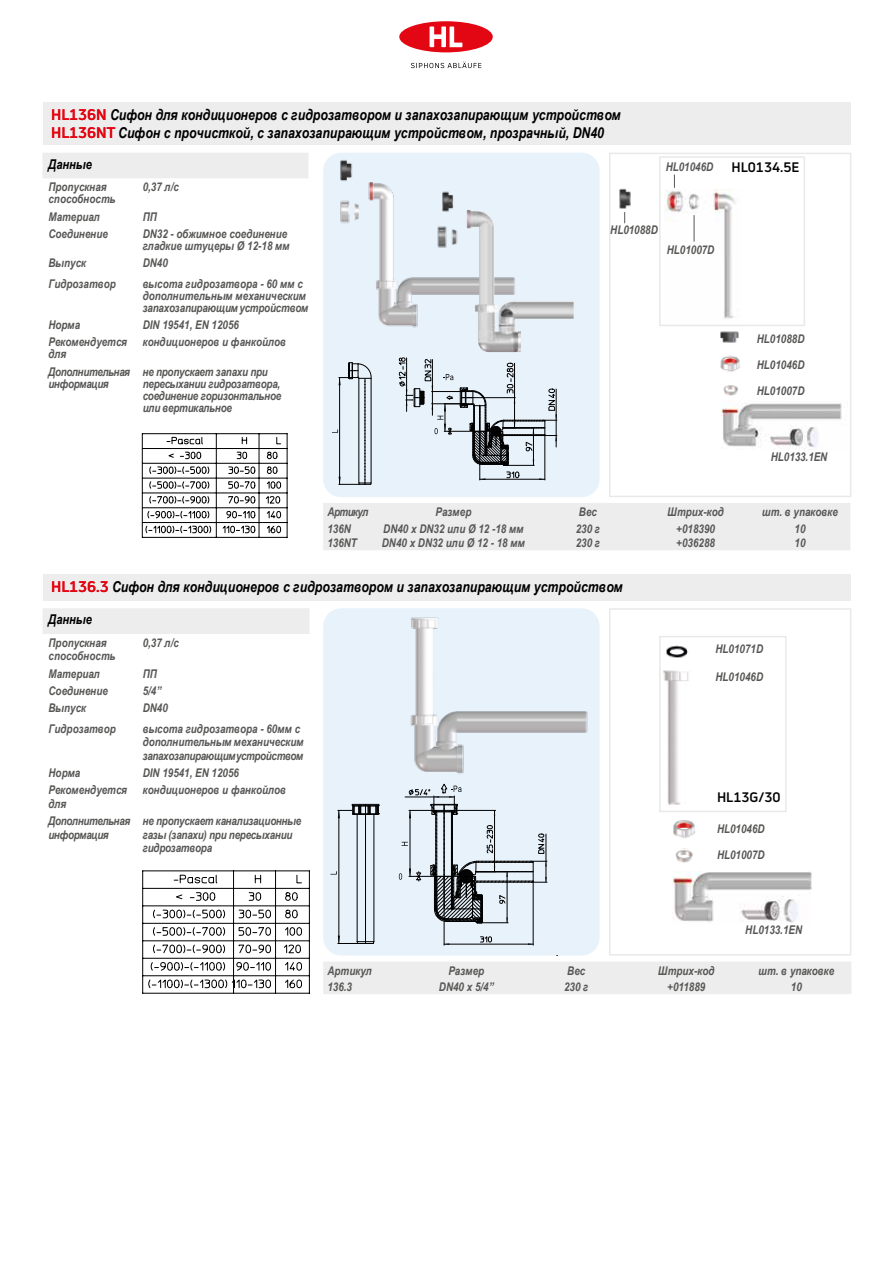
<style>
.page{position:relative;width:893px;height:1263px;background:#fff}
.page>*{position:absolute;margin:0;border:0;box-sizing:border-box;transform-origin:0 0}
.t1{font:italic 700 15px/18px "Arial Narrow";color:#000}
.t2{font:700 13.5px "Uni Neue";color:#000}
.t3{font:italic 700 13.5px "Arial Narrow";color:#000}
.t4{font:italic 700 12px/12px "Arial Narrow";color:#575756}
.t5{font:italic 700 12px/12px "Arial Narrow";letter-spacing:-.02em;color:#575756}
.t6{font:italic 700 12px/13.5px "Arial Narrow";letter-spacing:-.03em;color:#575756}
.t7{font:italic 700 12px "Arial Narrow";letter-spacing:-.045em;color:#575756}
.s1{font-family:"Uni Neue";font-style:normal;color:#e30613}
</style>
<div class="page">
<svg style="left:411px;top:62px;width:70px;height:6px"></svg>
<div style="left:399px;top:21px;width:94px;height:31px;background:#e30613;border-radius:50%"></div>
<svg style="left:430px;top:26px;width:33px;height:21px"></svg>
<div style="left:323px;top:608px;width:277px;height:347px;background:#e8f2fb;border-radius:18px"></div>
<div style="left:609px;top:608px;width:242px;height:347px;border:2px solid #e9e9e9"></div>
<div style="left:659px;top:636px;width:128px;height:176px;border:2px solid #e9e9e9"></div>
<img style="left:410px;top:617px;width:178px;height:167px">
<hr style="left:444px;top:944px;width:89px;height:1px;background:#000">
<hr style="left:444px;top:909px;width:1px;height:36px;background:#000">
<hr style="left:533px;top:881px;width:1px;height:64px;background:#000">
<svg style="left:480px;top:936px;width:12px;height:6px"></svg>
<svg style="left:330px;top:804px;width:50px;height:140px"></svg>
<svg style="left:399px;top:784px;width:148px;height:140px"></svg>
<img style="left:663px;top:645px;width:26px;height:160px">
<img style="left:672px;top:871px;width:139px;height:52px">
<img style="left:673px;top:820px;width:23px;height:18px">
<img style="left:675px;top:848px;width:18px;height:15px">
<div style="left:659px;top:156px;width:146px;height:170px;border:2px solid #e9e9e9"></div>
<div style="left:323px;top:153px;width:277px;height:344px;background:#e8f2fb;border-radius:18px"></div>
<div style="left:609px;top:153px;width:242px;height:344px;border:2px solid #e9e9e9"></div>
<svg style="left:674px;top:175px;width:1px;height:13px"></svg>
<img style="left:323px;top:153px;width:144px;height:175px">
<img style="left:430px;top:184px;width:34px;height:68px">
<hr style="left:480px;top:479px;width:65px;height:1px;background:#000">
<hr style="left:480px;top:431px;width:1px;height:49px;background:#000">
<hr style="left:545px;top:435px;width:1px;height:45px;background:#000">
<svg style="left:507px;top:472px;width:12px;height:6px"></svg>
<hr style="left:371px;top:378px;width:1px;height:105px;background:#000">
<svg style="left:332px;top:362px;width:39px;height:123px"></svg>
<svg style="left:399px;top:358px;width:158px;height:108px"></svg>
<img style="left:467px;top:210px;width:107px;height:142px">
<img style="left:665px;top:189px;width:71px;height:130px">
<img style="left:722px;top:403px;width:120px;height:46px">
<img style="left:720px;top:331px;width:19px;height:12px">
<img style="left:720px;top:355px;width:21px;height:17px">
<img style="left:723px;top:385px;width:15px;height:11px">
<svg style="left:694px;top:215px;width:1px;height:27px"></svg>
<img style="left:619px;top:188px;width:12px;height:21px">
<div style="left:43px;top:574px;width:807px;height:26px;background:#ededed"></div>
<svg style="left:323px;top:955px;width:528px;height:39px"></svg>
<div style="left:43px;top:608px;width:267px;height:26px;background:#ededed"></div>
<svg style="left:142px;top:870px;width:168px;height:124px"></svg>
<div style="left:43px;top:102px;width:807px;height:43px;background:#ededed"></div>
<div style="left:323px;top:503px;width:527px;height:47px;background:#ededed"></div>
<div style="left:43px;top:153px;width:265px;height:25px;background:#ededed"></div>
<svg style="left:142px;top:433px;width:145px;height:105px"></svg>
<p class="t1" style="left:51px;top:105px;width:571px"><span class="s1">HL136N</span> Сифон для кондиционеров с гидрозатвором и запахозапирающим устройством<br><span class="s1">HL136NT</span> Сифон с прочисткой, с запахозапирающим устройством, прозрачный, DN40</p>
<p class="t3" style="left:49px;top:154px;width:45px">Данные</p>
<p class="t4" style="left:49px;top:181px;width:69px">Пропускная способность</p>
<p class="t4" style="left:143px;top:181px;width:38px">0,37 л/с</p>
<p class="t4" style="left:49px;top:210px;width:53px">Материал</p>
<p class="t4" style="left:143px;top:210px;width:16px">ПП</p>
<p class="t4" style="left:49px;top:227px;width:61px">Соединение</p>
<p class="t4" style="left:143px;top:227px;width:149px">DN32 - обжимное соединение гладкие штуцеры Ø 12-18 мм</p>
<p class="t4" style="left:49px;top:256px;width:39px">Выпуск</p>
<p class="t4" style="left:143px;top:256px;width:27px">DN40</p>
<p class="t4" style="left:49px;top:277px;width:69px">Гидрозатвор</p>
<p class="t4" style="left:143px;top:277px;width:167px">высота гидрозатвора - 60 мм с дополнительным механическим запахозапирающим устройством</p>
<p class="t4" style="left:49px;top:318px;width:33px">Норма</p>
<p class="t4" style="left:143px;top:318px;width:98px">DIN 19541, EN 12056</p>
<p class="t4" style="left:49px;top:335px;width:80px">Рекомендуется для</p>
<p class="t4" style="left:143px;top:335px;width:145px">кондиционеров и фанкойлов</p>
<p class="t6" style="left:49px;top:365px;width:83px;line-height:12px">Дополнительная информация</p>
<p class="t5" style="left:143px;top:365px;width:140px">не пропускает запахи при пересыхании гидрозатвора, соединение горизонтальное или вертикальное</p>
<p class="t4" style="left:610px;top:223px;width:49px">HL01088D</p>
<p class="t4" style="left:666px;top:160px;width:49px">HL01046D</p>
<p class="t4" style="left:667px;top:243px;width:49px">HL01007D</p>
<p class="t2" style="left:731px;top:159px;width:69px">HL0134.5E</p>
<p class="t4" style="left:757px;top:325px;width:49px;line-height:25.8px;text-align:justify">HL01088D HL01046D HL01007D</p>
<p class="t4" style="left:771px;top:450px;width:58px">HL0133.1EN</p>
<p class="t7" style="left:327px;top:503px;width:43px">Артикул</p>
<p class="t4" style="left:436px;top:505px;width:37px">Размер</p>
<p class="t4" style="left:579px;top:505px;width:20px">Вес</p>
<p class="t4" style="left:668px;top:505px;width:58px">Штрих-код</p>
<p class="t4" style="left:762px;top:505px;width:77px">шт. в упаковке</p>
<p class="t4" style="left:327px;top:522px;width:25px">136N</p>
<p class="t4" style="left:383px;top:522px;width:142px">DN40 x DN32 или Ø 12 -18 мм</p>
<p class="t4" style="left:576px;top:522px;width:26px">230 г</p>
<p class="t4" style="left:676px;top:522px;width:40px">+018390</p>
<p class="t4" style="left:794px;top:522px;width:12px">10</p>
<p class="t4" style="left:327px;top:536px;width:31px">136NT</p>
<p class="t4" style="left:382px;top:536px;width:145px">DN40 x DN32 или Ø 12 - 18 мм</p>
<p class="t4" style="left:576px;top:536px;width:26px">230 г</p>
<p class="t4" style="left:676px;top:536px;width:40px">+036288</p>
<p class="t4" style="left:794px;top:536px;width:12px">10</p>
<p class="t1" style="left:51px;top:577px;width:573px"><span class="s1">HL136.3</span> Сифон для кондиционеров с гидрозатвором и запахозапирающим устройством</p>
<p class="t3" style="left:49px;top:609px;width:45px">Данные</p>
<p class="t4" style="left:49px;top:635px;width:69px;line-height:13.5px">Пропускная способность</p>
<p class="t4" style="left:143px;top:636px;width:38px">0,37 л/с</p>
<p class="t4" style="left:49px;top:667px;width:53px">Материал</p>
<p class="t4" style="left:143px;top:667px;width:16px">ПП</p>
<p class="t4" style="left:49px;top:684px;width:61px">Соединение</p>
<p class="t4" style="left:143px;top:684px;width:20px">5/4”</p>
<p class="t4" style="left:49px;top:701px;width:39px">Выпуск</p>
<p class="t4" style="left:143px;top:701px;width:27px">DN40</p>
<p class="t4" style="left:49px;top:722px;width:69px">Гидрозатвор</p>
<p class="t4" style="left:143px;top:721px;width:162px;line-height:13.5px">высота гидрозатвора - 60мм с дополнительным механическим запахозапирающим устройством</p>
<p class="t4" style="left:49px;top:766px;width:33px">Норма</p>
<p class="t4" style="left:143px;top:766px;width:98px">DIN 19541, EN 12056</p>
<p class="t4" style="left:49px;top:783px;width:80px;line-height:13.5px">Рекомендуется для</p>
<p class="t4" style="left:143px;top:784px;width:145px">кондиционеров и фанкойлов</p>
<p class="t6" style="left:49px;top:814px;width:83px">Дополнительная информация</p>
<p class="t5" style="left:143px;top:814px;width:160px;line-height:13.5px">не пропускает канализационные газы (запахи) при пересыхании гидрозатвора</p>
<p class="t4" style="left:716px;top:643px;width:49px">HL01071D</p>
<p class="t4" style="left:716px;top:670px;width:49px">HL01046D</p>
<p class="t2" style="left:717px;top:788px;width:65px">HL13G/30</p>
<p class="t4" style="left:717px;top:815px;width:49px;line-height:25.8px">HL01046D<br>HL01007D</p>
<p class="t4" style="left:745px;top:923px;width:58px">HL0133.1EN</p>
<p class="t4" style="left:327px;top:964px;width:46px">Артикул</p>
<p class="t4" style="left:448px;top:964px;width:37px">Размер</p>
<p class="t4" style="left:567px;top:964px;width:20px">Вес</p>
<p class="t4" style="left:658px;top:964px;width:58px">Штрих-код</p>
<p class="t4" style="left:758px;top:964px;width:77px">шт. в упаковке</p>
<p class="t4" style="left:327px;top:980px;width:26px">136.3</p>
<p class="t4" style="left:439px;top:980px;width:56px">DN40 x 5/4”</p>
<p class="t4" style="left:564px;top:980px;width:26px">230 г</p>
<p class="t4" style="left:667px;top:980px;width:39px">+011889</p>
<p class="t4" style="left:791px;top:980px;width:12px">10</p>
</div>
